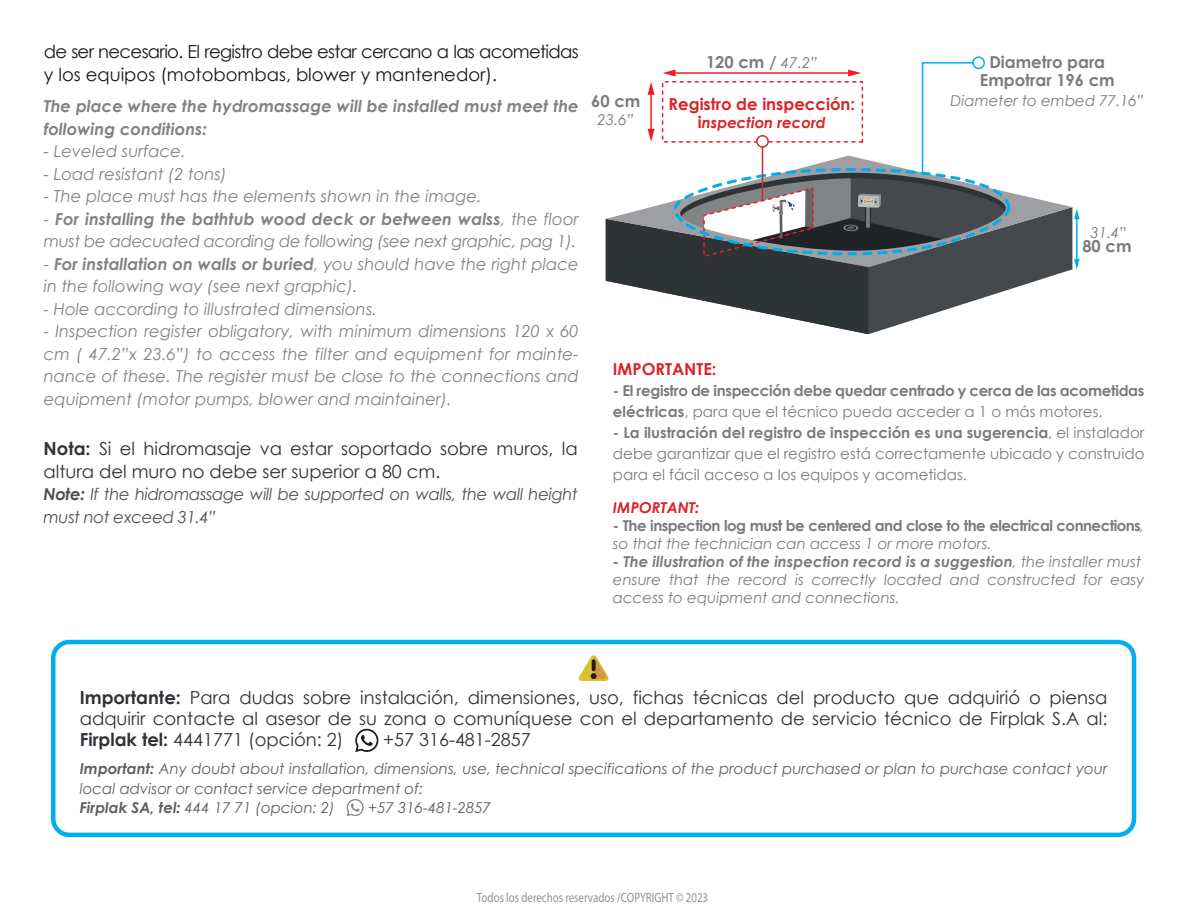
<style>
.page{position:relative;width:1188px;height:918px;background:#fff}
.page>*{position:absolute;margin:0;border:0;box-sizing:border-box;transform-origin:0 0}
.t1{font:18px/21px "Century Gothic";color:#323137;text-align:justify}
.t2{font:18px/22.5px "Century Gothic";letter-spacing:-.035em;color:#1a161e}
.t3{font:italic 16.5px/22.5px "Century Gothic";color:#808285}
.t4{font:italic 16.5px/22.5px "Century Gothic";letter-spacing:-.02em;color:#808285}
.t5{font:italic 16.5px/22.5px "Century Gothic";letter-spacing:-.02em;color:#504f54}
.t6{font:italic 700 16.5px/22.5px "Century Gothic";color:#808285}
.t7{font:700 16.5px/18px "Century Gothic";color:#797c7e;text-align:center}
.t8{font:700 16.5px "Century Gothic";color:#d92428}
.t9{font:700 15px/21px "Century Gothic";letter-spacing:-.035em;color:#797c7e}
.t10{font:italic 15px/19.5px "Century Gothic";color:#5e5f62}
.t11{font:italic 15px/18px "Century Gothic";color:#797c7e}
.t12{font:15px/21px "Century Gothic";color:#797c7e;text-align:justify}
.t13{font:italic 700 15px "Century Gothic";color:#d92428}
.t14{font:13.5px "Myriad Pro";color:#919298;scale:.81 1}
.s1{font-weight:700}
.s2{color:#231f20}
.s3{font-weight:400;font-style:italic;font-size:15px}
.s4{font-style:normal;font-size:16.5px}
.s5{font-weight:400}
.s6{font-weight:400;font-style:italic}
</style>
<div class="page">
<hr style="left:1076px;top:217px;width:2px;height:44px;background:#00aeef">
<svg style="left:1074px;top:209px;width:6px;height:10px"></svg>
<svg style="left:1074px;top:259px;width:6px;height:10px"></svg>
<svg style="left:1053px;top:202px;width:19px;height:65px"></svg>
<svg style="left:606px;top:56px;width:447px;height:278px"></svg>
<svg style="left:579px;top:655px;width:30px;height:26px"></svg>
<div style="left:51px;top:640px;width:1085px;height:197px;border:4px solid #00aeef;border-radius:16px"></div>
<svg style="left:355px;top:729px;width:24px;height:23px"></svg>
<svg style="left:346px;top:799px;width:18px;height:17px"></svg>
<p class="t2" style="left:44px;top:40px;width:537px">de ser necesario. El registro debe estar cercano a las acometidas y los equipos (motobombas, blower y mantenedor).</p>
<p class="t6" style="left:44px;top:94px;width:537px">The place where the hydromassage will be installed must meet the following conditions:</p>
<p class="t3" style="left:44px;top:140px;width:143px">- Leveled surface.</p>
<p class="t3" style="left:44px;top:162px;width:185px">- Load resistant (2 tons)</p>
<p class="t3" style="left:44px;top:185px;width:440px">- The place must has the elements shown in the image.</p>
<p class="t4" style="left:44px;top:207px;width:537px">- <span class="s1">For installing the bathtub wood deck or between walss</span>, the floor must be adecuated acording de following (see next graphic, pag 1).</p>
<p class="t3" style="left:44px;top:252px;width:537px">- <span class="s1">For installation on walls or buried</span>, you should have the right place in the following way (see next graphic).</p>
<p class="t3" style="left:44px;top:297px;width:335px">- Hole according to illustrated dimensions.</p>
<p class="t3" style="left:44px;top:320px;width:537px;text-align:justify">- Inspection register obligatory, with minimum dimensions 120 x 60 cm ( 47.2”x 23.6”) to access the filter and equipment for mainte&shy;nance of these. The register must be close to the connections and equipment (motor pumps, blower and maintainer).</p>
<p class="t1" style="left:44px;top:437px;width:536px;line-height:22.5px"><span class="s1">Nota:</span> Si el hidromasaje va estar soportado sobre muros, la altura del muro no debe ser superior a 80 cm<span class="s2">.</span></p>
<p class="t5" style="left:44px;top:483px;width:536px"><span class="s1">Note:</span> If the hidromassage will be supported on walls, the wall height must not exceed 31.4”</p>
<p class="t7" style="left:591px;top:91px;width:51px">60 cm</p>
<p class="t11" style="left:598px;top:110px;width:38px">23.6”</p>
<p class="t7" style="left:706px;top:52px;width:113px">120 cm / <span class="s3">47.2”</span></p>
<p class="t8" style="left:669px;top:92px;width:188px">Registro de inspección:</p>
<p class="t13" style="left:698px;top:111px;width:129px"><span class="s4">i</span>nspection record</p>
<p class="t7" style="left:980px;top:52px;width:136px">Diametro para<br>Empotrar 196 cm</p>
<p class="t11" style="left:950px;top:91px;width:195px">Diameter to embed 77.16”</p>
<p class="t11" style="left:1090px;top:223px;width:38px">31.4”</p>
<p class="t7" style="left:1082px;top:237px;width:51px">80 cm</p>
<p class="t8" style="left:613px;top:357px;width:105px">IMPORTANTE:</p>
<p class="t9" style="left:613px;top:380px;width:533px">- El registro de inspección debe quedar centrado y cerca de las acometidas eléctricas<span class="s5">, para que el técnico pueda acceder a 1 o más motores.</span></p>
<p class="t12" style="left:613px;top:422px;width:533px"><span class="s1">- La ilustración del registro de inspección es una sugerencia</span>, el instalador debe garantizar que el registro está correctamente ubicado y construido para el fácil acceso a los equipos y acometidas.</p>
<p class="t13" style="left:613px;top:496px;width:88px">IMPORTANT:</p>
<p class="t9" style="left:613px;top:516px;width:533px;line-height:18px">- The inspection log must be centered and close to the electrical connections<span class="s6">, so that the technician can access 1 or more motors.</span></p>
<p class="t11" style="left:613px;top:552px;width:533px"><span class="s1">- The illustration of the inspection record is a suggestion</span>, the installer must ensure that the record is correctly located and constructed for easy access to equipment and connections.</p>
<p class="t1" style="left:80px;top:686px;width:1029px"><span class="s1">Importante:</span> Para dudas sobre instalación, dimensiones, uso, fichas técnicas del producto que adquirió o piensa adquirir contacte al asesor de su zona o comuníquese con el departamento de servicio técnico de Firplak S.A al:<br><span class="s1">Firplak tel:</span> 4441771 (opción: 2)</p>
<p class="t1" style="left:383px;top:728px;width:149px">+57 316-481-2857</p>
<p class="t10" style="left:80px;top:759px;width:1029px"><span class="s1">Important:</span> Any doubt about installation, dimensions, use, technical specifications of the product purchased or plan to purchase contact your local advisor or contact service department of:<br><span class="s1">Firplak SA, tel:</span> 444 17 71 (opcion: 2)</p>
<p class="t10" style="left:368px;top:798px;width:124px">+57 316-481-2857</p>
<p class="t14" style="left:477px;top:890px;width:287px">Todos los derechos reservados /COPYRIGHT © 2023</p>
</div>
